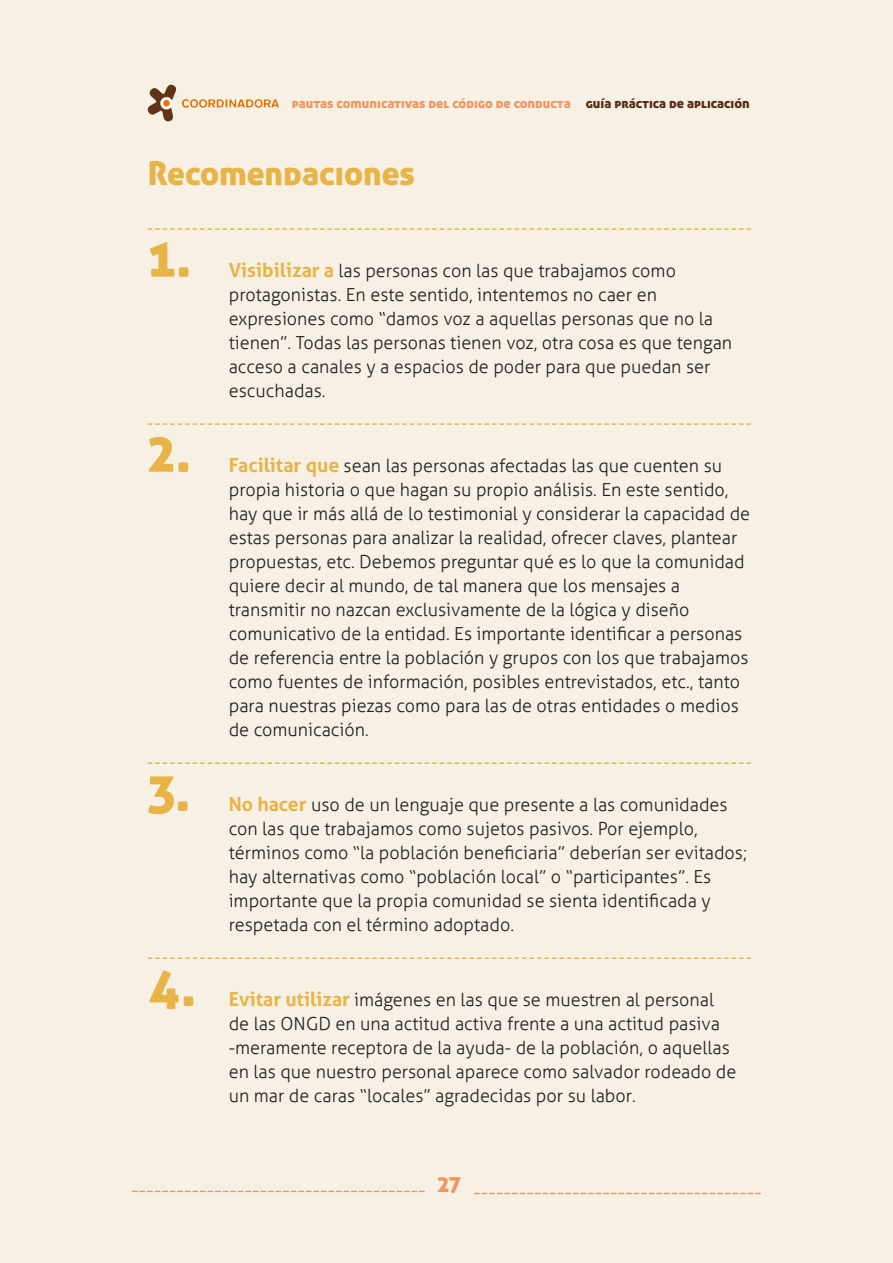
<style>
.page{position:relative;width:893px;height:1263px;background:#f7f1e5}
.page>*{position:absolute;margin:0;border:0;box-sizing:border-box;transform-origin:0 0}
.t1{font:52.5px "Aller Display";color:#e8b448}
.RECOMENDACIONES{font:33px "Aller Display";color:#e8b448}
.t2{font:22.5px "Aller Display";color:#f0975f}
.t3{font:300 18px/24px "Aller";color:#231f20}
.t4{font:13.5px "Aller Display";color:#f0975f}
.s1{color:#582d14}
.s2{font-weight:700;font-size:19.5px;color:#e8b448}
</style>
<div class="page">
<svg style="left:475px;top:1193px;width:285px;height:1px"></svg>
<svg style="left:133px;top:1190px;width:291px;height:2px"></svg>
<svg style="left:147px;top:84px;width:132px;height:38px"></svg>
<svg style="left:148px;top:228px;width:603px;height:2px"></svg>
<svg style="left:148px;top:423px;width:603px;height:2px"></svg>
<svg style="left:148px;top:762px;width:603px;height:2px"></svg>
<svg style="left:148px;top:957px;width:603px;height:2px"></svg>
<p class="t4" style="left:292px;top:95px;width:459px">pautas comunicativas del código de conducta <span class="s1">guía práctica de aplicación</span></p>
<p class="RECOMENDACIONES" style="left:148px;top:152px;width:269px">Recomendaciones</p>
<p class="t1" style="left:148px;top:224px;width:45px">1.</p>
<p class="t1" style="left:148px;top:419px;width:45px">2.</p>
<p class="t1" style="left:148px;top:758px;width:44px">3.</p>
<p class="t1" style="left:148px;top:953px;width:50px">4.</p>
<p class="t3" style="left:229px;top:258px;width:505px"><span class="s2">Visibilizar a</span> las personas con las que trabajamos como protagonistas. En este sentido, intentemos no caer en expresiones como “damos voz a aquellas personas que no la tienen”. Todas las personas tienen voz, otra cosa es que tengan acceso a canales y a espacios de poder para que puedan ser escuchadas.</p>
<p class="t3" style="left:229px;top:453px;width:523px"><span class="s2">Facilitar que</span> sean las personas afectadas las que cuenten su propia historia o que hagan su propio análisis. En este sentido, hay que ir más allá de lo testimonial y considerar la capacidad de estas personas para analizar la realidad, ofrecer claves, plantear propuestas, etc. Debemos preguntar qué es lo que la comunidad quiere decir al mundo, de tal manera que los mensajes a transmitir no nazcan exclusivamente de la lógica y diseño comunicativo de la entidad. Es importante identificar a personas de referencia entre la población y grupos con los que trabajamos como fuentes de información, posibles entrevistados, etc., tanto para nuestras piezas como para las de otras entidades o medios de comunicación.</p>
<p class="t3" style="left:229px;top:792px;width:520px"><span class="s2">No hacer</span> uso de un lenguaje que presente a las comunidades con las que trabajamos como sujetos pasivos. Por ejemplo, términos como “la población beneficiaria” deberían ser evitados; hay alternativas como “población local” o “participantes”. Es importante que la propia comunidad se sienta identificada y respetada con el término adoptado.</p>
<p class="t3" style="left:229px;top:987px;width:509px"><span class="s2">Evitar utilizar</span> imágenes en las que se muestren al personal de las ONGD en una actitud activa frente a una actitud pasiva -meramente receptora de la ayuda- de la población, o aquellas en las que nuestro personal aparece como salvador rodeado de un mar de caras “locales” agradecidas por su labor.</p>
<p class="t2" style="left:438px;top:1170px;width:25px">27</p>
</div>
